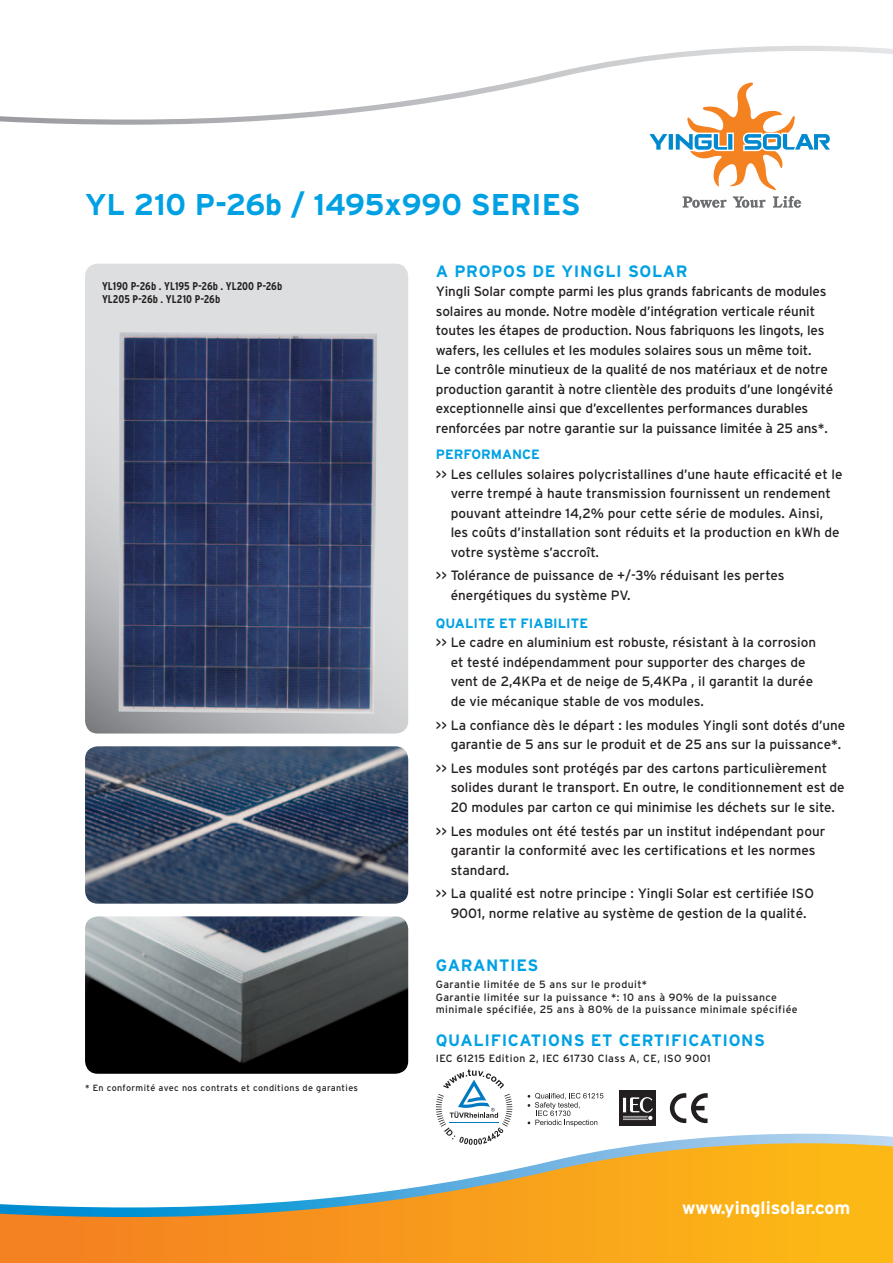
<style>
.page{position:relative;width:893px;height:1263px;background:#fff}
.page>*{position:absolute;margin:0;border:0;box-sizing:border-box;transform-origin:0 0}
.t1{font:700 30px "Interstate";color:#00a1e3}
.t2{font:700 18px "Interstate";color:#fff}
.t3{font:700 16.5px "Interstate";letter-spacing:.04em;color:#00a1e3}
.t4{font:13.5px/19.5px "Interstate";letter-spacing:-.005em;color:#231f20}
.t5{font:700 13.5px "Interstate";color:#00a1e3}
.t6{font:700 condensed 11.25px/13.5px "Interstate";color:#231f20}
.t7{font:10.5px/12.6px "Interstate";letter-spacing:.04em;color:#231f20}
.t8{font:9px "Interstate";letter-spacing:.04em;color:#231f20}
</style>
<div class="page">
<svg style="left:654px;top:1134px;width:239px;height:9px"></svg>
<svg style="left:0;top:1143px;width:893px;height:120px"></svg>
<svg style="left:0;top:46px;width:893px;height:79px"></svg>
<svg style="left:85px;top:264px;width:323px;height:469px;background:#cfd0d3"></svg>
<img style="left:85px;top:916px;width:323px;height:158px">
<img style="left:85px;top:746px;width:323px;height:158px">
<svg style="left:647px;top:83px;width:186px;height:125px"></svg>
<img style="left:119px;top:332px;width:258px;height:382px">
<img style="left:620px;top:1090px;width:35px;height:36px">
<svg style="left:670px;top:1093px;width:38px;height:30px"></svg>
<svg style="left:528px;top:1093px;width:75px;height:33px"></svg>
<svg style="left:436px;top:1069px;width:76px;height:76px"></svg>
<h1 class="t1" style="left:85px;top:187px;width:497px">YL 210 P-26B / 1495X990 SERIES</h1>
<p class="t6" style="left:102px;top:279px;width:182px">YL190 P-26b . YL195 P-26b . YL200 P-26b<br>YL205 P-26b . YL210 P-26b</p>
<p class="t8" style="left:85px;top:1082px;width:275px">* En conformité avec nos contrats et conditions de garanties</p>
<p class="t3" style="left:436px;top:261px;width:253px">A PROPOS DE YINGLI SOLAR</p>
<p class="t4" style="left:436px;top:282px;width:399px">Yingli Solar compte parmi les plus grands fabricants de modules solaires au monde. Notre modèle d’intégration verticale réunit toutes les étapes de production. Nous fabriquons les lingots, les wafers, les cellules et les modules solaires sous un même toit.<br>Le contrôle minutieux de la qualité de nos matériaux et de notre production garantit à notre clientèle des produits d’une longévité exceptionnelle ainsi que d’excellentes performances durables renforcées par notre garantie sur la puissance limitée à 25 ans*.</p>
<p class="t5" style="left:436px;top:446px;width:106px">PERFORMANCE</p>
<p class="t4" style="left:451px;top:464px;width:393px;text-indent:-15px">&gt;&gt; Les cellules solaires polycristallines d’une haute efficacité et le verre trempé à haute transmission fournissent un rendement pouvant atteindre 14,2% pour cette série de modules. Ainsi, les coûts d’installation sont réduits et la production en kWh de votre système s’accroît.</p>
<p class="t4" style="left:451px;top:566px;width:335px;text-indent:-15px">&gt;&gt; Tolérance de puissance de +/-3% réduisant les pertes énergétiques du système PV.</p>
<p class="t5" style="left:436px;top:615px;width:154px">QUALITE ET FIABILITE</p>
<p class="t4" style="left:451px;top:633px;width:367px;text-indent:-15px">&gt;&gt; Le cadre en aluminium est robuste, résistant à la corrosion et testé indépendamment pour supporter des charges de vent de 2,4KPa et de neige de 5,4KPa , il garantit la durée de vie mécanique stable de vos modules.</p>
<p class="t4" style="left:436px;top:715px;width:411px;text-align:right">&gt;&gt; La confiance dès le départ : les modules Yingli sont dotés d’une garantie de 5 ans sur le produit et de 25 ans sur la puissance*.</p>
<p class="t4" style="left:451px;top:758px;width:396px;text-indent:-15px">&gt;&gt; Les modules sont protégés par des cartons particulièrement solides durant le transport. En outre, le conditionnement est de<br>20 modules par carton ce qui minimise les déchets sur le site.</p>
<p class="t4" style="left:451px;top:821px;width:376px;text-indent:-15px">&gt;&gt; Les modules ont été testés par un institut indépendant pour garantir la conformité avec les certifications et les normes standard.</p>
<p class="t4" style="left:436px;top:884px;width:380px;text-align:center">&gt;&gt; La qualité est notre principe : Yingli Solar est certifiée ISO<br>9001, norme relative au système de gestion de la qualité.</p>
<p class="t3" style="left:436px;top:955px;width:104px">GARANTIES</p>
<p class="t7" style="left:436px;top:978px;width:363px">Garantie limitée de 5 ans sur le produit*<br>Garantie limitée sur la puissance *: 10 ans à 90% de la puissance minimale spécifiée, 25 ans à 80% de la puissance minimale spécifiée</p>
<p class="t3" style="left:436px;top:1030px;width:24px">QUALIFICATIONS</p>
<p class="t3" style="left:591px;top:1030px;width:40px">ET CERTIFICATIONS</p>
<p class="t7" style="left:436px;top:1052px;width:276px">IEC 61215 Edition 2, IEC 61730 Class A, CE, ISO 9001</p>
<h2 class="t2" style="left:682px;top:1196px;width:170px">WWW.YINGLISOLAR.COM</h2>
</div>
